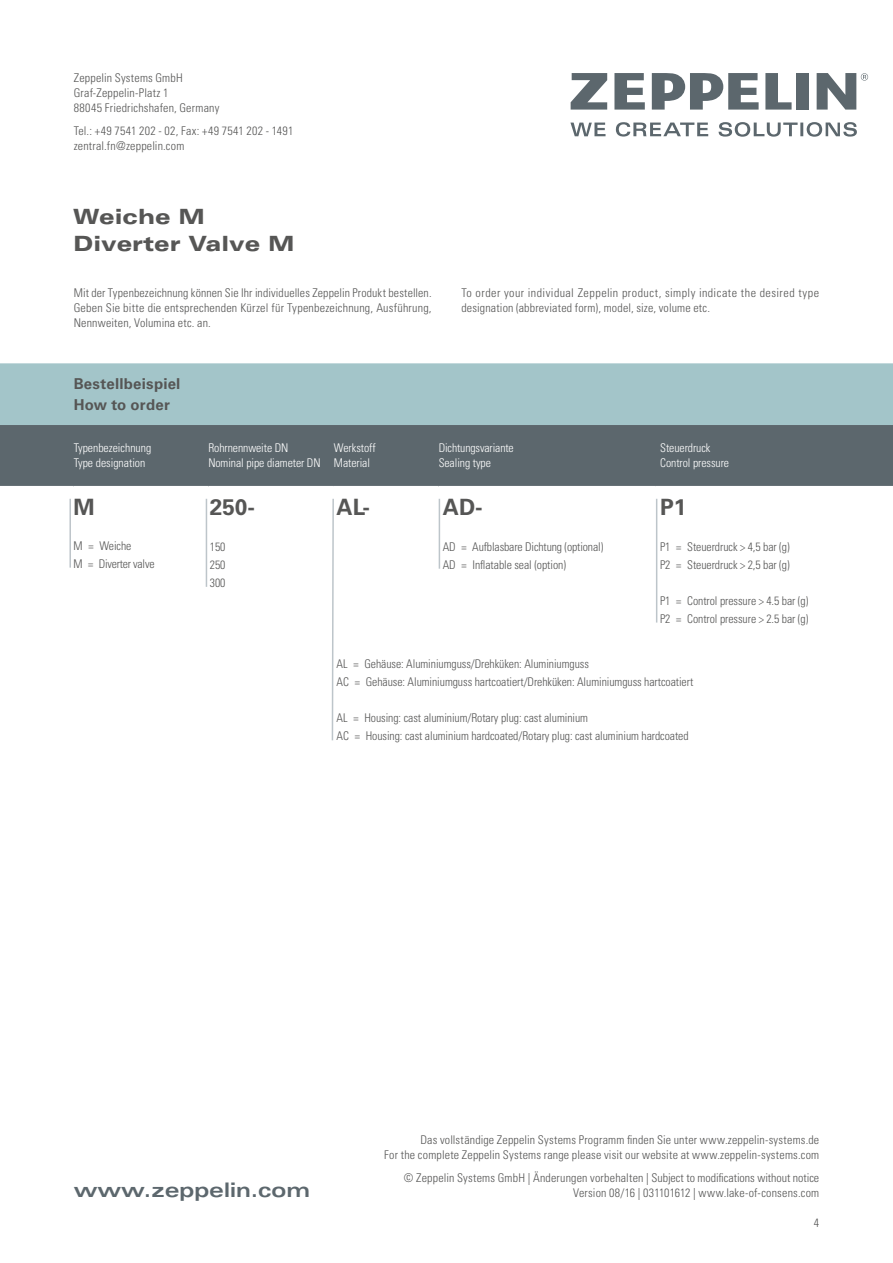
<style>
.page{position:relative;width:893px;height:1263px;background:#fff}
.page>*{position:absolute;margin:0;border:0;box-sizing:border-box;transform-origin:0 0}
.t1{font:700 22.5px "Univers LT Std";color:#565655}
.t2{font:900 expanded 21px/27px "Univers LT Std";color:#565655}
.t3{font:700 expanded 20.1px "Univers LT Std";color:#5c676d}
.t4{font:700 15px/21px "Univers LT Std";letter-spacing:.015em;color:#565655}
.t5{font:300 condensed 12px/15px "Univers LT Std";letter-spacing:.005em;color:#565655}
.t6{font:300 condensed 12px/15px "Univers LT Std";letter-spacing:-.005em;color:#fff}
.t7{font:300 condensed 12px/15px "Univers LT Std";letter-spacing:.025em;color:#565655}
.t8{font:300 condensed 12px/18px "Univers LT Std";letter-spacing:-.02em;color:#565655}
</style>
<div class="page">
<svg style="left:571px;top:73px;width:36px;height:37px"></svg>
<svg style="left:817px;top:73px;width:51px;height:37px"></svg>
<div style="left:796px;top:73px;width:12px;height:37px;background:#5c676d"></div>
<svg style="left:765px;top:73px;width:27px;height:37px"></svg>
<svg style="left:614px;top:73px;width:31px;height:37px"></svg>
<svg style="left:652px;top:73px;width:107px;height:37px"></svg>
<svg style="left:570px;top:122px;width:287px;height:15px"></svg>
<div style="left:0;top:363px;width:893px;height:62px;background:#a3c5c9"></div>
<div style="left:0;top:425px;width:893px;height:61px;background:#5c676d"></div>
<hr style="left:69px;top:499px;width:2px;height:69px;background:#bdc5ca">
<hr style="left:656px;top:499px;width:1px;height:123px;background:#bdc5ca">
<hr style="left:439px;top:499px;width:1px;height:70px;background:#bdc5ca">
<hr style="left:206px;top:499px;width:1px;height:88px;background:#bdc5ca">
<svg style="left:331px;top:498px;width:3px;height:243px"></svg>
<p class="t5" style="left:74px;top:70px;width:147px">Zeppelin Systems GmbH<br>Graf-Zeppelin-Platz 1<br>88045 Friedrichshafen, Germany</p>
<p class="t5" style="left:74px;top:124px;width:221px">Tel.: +49 7541 202 - 02, Fax: +49 7541 202 - 1491 zentral.fn@zeppelin.com</p>
<h2 class="t2" style="left:73px;top:203px;width:223px">Weiche M<br>Diverter Valve M</h2>
<p class="t5" style="left:74px;top:285px;width:359px;text-align:justify">Mit der Typenbezeichnung können Sie Ihr individuelles Zeppelin Produkt bestellen.<br>Geben Sie bitte die entsprechenden Kürzel für Typenbezeichnung, Ausführung, Nennweiten, Volumina etc. an.</p>
<p class="t7" style="left:461px;top:285px;width:359px">To order your individual Zeppelin product, simply indicate the desired type designation (abbreviated form), model, size, volume etc.</p>
<p class="t4" style="left:74px;top:373px;width:108px">Bestellbeispiel<br>How to order</p>
<p class="t6" style="left:74px;top:441px;width:79px">Typenbezeichnung<br>Type designation</p>
<p class="t6" style="left:208px;top:441px;width:114px">Rohrnennweite DN<br>Nominal pipe diameter DN</p>
<p class="t6" style="left:334px;top:441px;width:43px">Werkstoff<br>Material</p>
<p class="t6" style="left:439px;top:441px;width:77px">Dichtungsvariante<br>Sealing type</p>
<p class="t6" style="left:660px;top:441px;width:70px">Steuerdruck<br>Control pressure</p>
<h1 class="t1" style="left:74px;top:494px;width:23px">M</h1>
<h1 class="t1" style="left:443px;top:494px;width:41px">AD-</h1>
<p class="t8" style="left:74px;top:536px;width:82px">M = Weiche<br>M = Diverter valve</p>
<p class="t5" style="left:210px;top:538px;width:17px;line-height:18px;text-align:justify">150<br>250<br>300</p>
<h1 class="t1" style="left:210px;top:494px;width:47px">250-</h1>
<h1 class="t1" style="left:337px;top:494px;width:35px">AL-</h1>
<p class="t5" style="left:443px;top:537px;width:162px;line-height:18px">AD = Aufblasbare Dichtung (optional)<br>AD = Inflatable seal (option)</p>
<h1 class="t1" style="left:660px;top:494px;width:28px">P1</h1>
<p class="t5" style="left:660px;top:537px;width:131px;line-height:18px">P1 = Steuerdruck &gt; 4,5 bar (g)<br>P2 = Steuerdruck &gt; 2,5 bar (g)</p>
<p class="t5" style="left:660px;top:591px;width:150px;line-height:18px">P1 = Control pressure &gt; 4.5 bar (g)<br>P2 = Control pressure &gt; 2.5 bar (g)</p>
<p class="t5" style="left:337px;top:654px;width:358px;line-height:18px">AL = Gehäuse: Aluminiumguss/Drehküken: Aluminiumguss<br>AC = Gehäuse: Aluminiumguss hartcoatiert/Drehküken: Aluminiumguss hartcoatiert</p>
<p class="t5" style="left:337px;top:708px;width:354px;line-height:18px">AL = Housing: cast aluminium/Rotary plug: cast aluminium<br>AC = Housing: cast aluminium hardcoated/Rotary plug: cast aluminium hardcoated</p>
<h3 class="t3" style="left:74px;top:1178px;width:238px">www.zeppelin.com</h3>
<p class="t5" style="left:384px;top:1132px;width:436px;text-align:right">Das vollständige Zeppelin Systems Programm finden Sie unter www.zeppelin-systems.de<br>For the complete Zeppelin Systems range please visit our website at www.zeppelin-systems.com</p>
<p class="t5" style="left:404px;top:1171px;width:417px;text-align:right">© Zeppelin Systems GmbH | Änderungen vorbehalten | Subject to modifications without notice<br>Version 08/16 | 031101612 | www.lake-of-consens.com</p>
<p class="t5" style="left:814px;top:1215px;width:7px">4</p>
</div>
